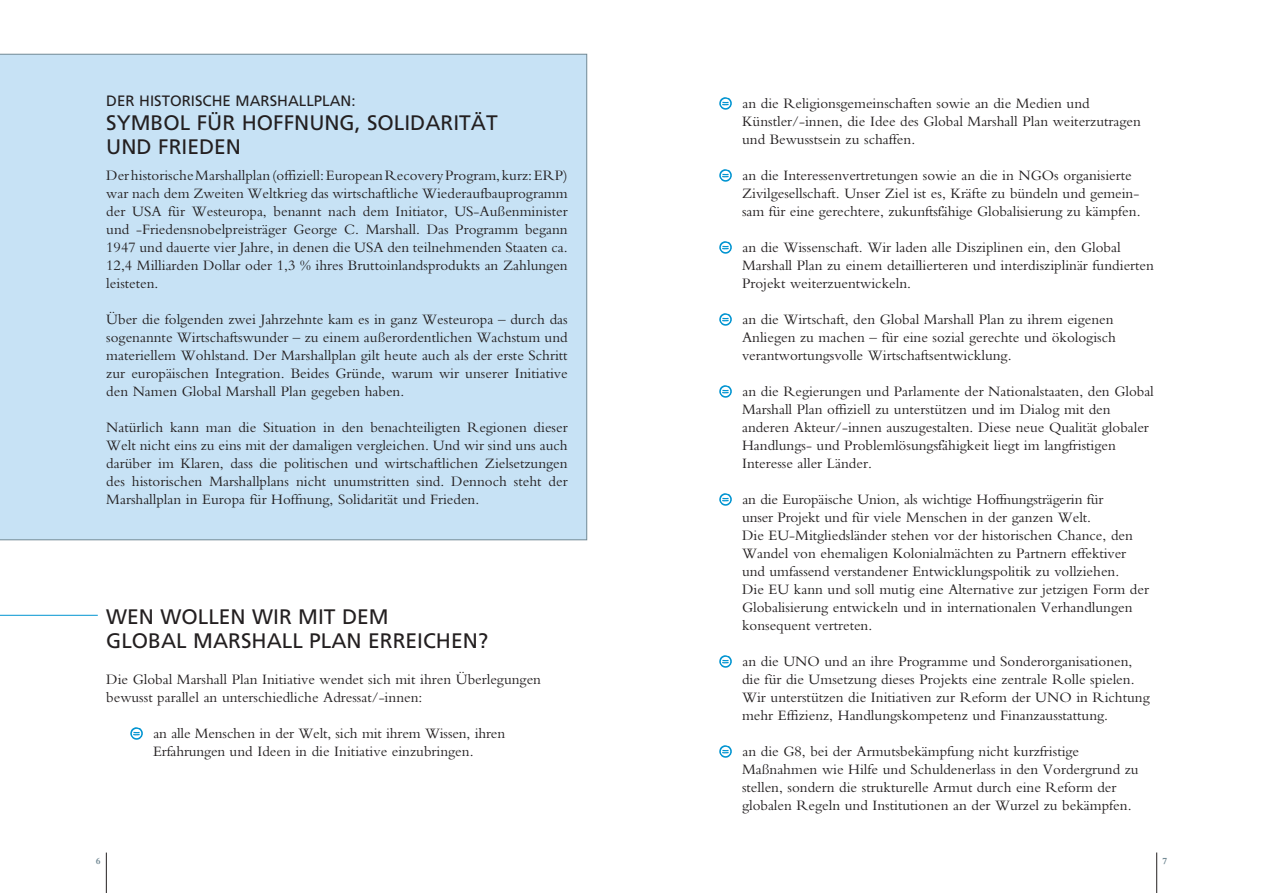
<style>
.page{position:relative;width:1263px;height:893px;background:#fff}
.page>*{position:absolute;margin:0;border:0;box-sizing:border-box;transform-origin:0 0}
.t1{font:21px/24px "Frutiger";color:#231f20}
.t2{font:15px/18px "Bembo";color:#231f20}
.t3{font:15px "Frutiger";color:#231f20}
.t4{font:700 9.75px "Bembo";color:#738a95}
</style>
<div class="page">
<div style="left:0;top:54px;width:587px;height:486px;background:#c7e2f5"></div>
<svg style="left:130px;top:727px;width:13px;height:13px"></svg>
<svg style="left:719px;top:97px;width:13px;height:13px"></svg>
<svg style="left:719px;top:169px;width:13px;height:13px"></svg>
<svg style="left:719px;top:241px;width:13px;height:13px"></svg>
<svg style="left:719px;top:313px;width:13px;height:13px"></svg>
<svg style="left:719px;top:385px;width:13px;height:13px"></svg>
<svg style="left:719px;top:493px;width:13px;height:13px"></svg>
<svg style="left:719px;top:655px;width:13px;height:13px"></svg>
<svg style="left:719px;top:745px;width:13px;height:13px"></svg>
<hr style="left:0;top:615px;width:98px;height:1px;background:#0094d1">
<hr style="left:106px;top:852px;width:1px;height:41px;background:#231f20">
<hr style="left:1156px;top:852px;width:1px;height:41px;background:#231f20">
<p class="t3" style="left:106px;top:95px;width:251px">DER HISTORISCHE MARSHALLPLAN:</p>
<h1 class="t1" style="left:106px;top:113px;width:393px">SYMBOL FÜR HOFFNUNG, SOLIDARITÄT<br>UND FRIEDEN</h1>
<p class="t2" style="left:106px;top:168px;width:463px;text-align:justify">Der historische Marshallplan (offiziell: European Recovery Program, kurz: ERP) war nach dem Zweiten Weltkrieg das wirtschaftliche Wiederaufbauprogramm der USA für Westeuropa, benannt nach dem Initiator, US-Außenminister und -Friedensnobelpreisträger George C. Marshall. Das Programm begann 1947 und dauerte vier Jahre, in denen die USA den teilnehmenden Staaten ca.<br>12,4 Milliarden Dollar oder 1,3 % ihres Bruttoinlandsprodukts an Zahlungen leisteten.</p>
<p class="t2" style="left:106px;top:312px;width:463px;text-align:justify">Über die folgenden zwei Jahrzehnte kam es in ganz Westeuropa – durch das sogenannte Wirtschaftswunder – zu einem außerordentlichen Wachstum und materiellem Wohlstand. Der Marshallplan gilt heute auch als der erste Schritt zur europäischen Integration. Beides Gründe, warum wir unserer Initiative den Namen Global Marshall Plan gegeben haben.</p>
<p class="t2" style="left:106px;top:420px;width:463px;text-align:justify">Natürlich kann man die Situation in den benachteiligten Regionen dieser Welt nicht eins zu eins mit der damaligen vergleichen. Und wir sind uns auch darüber im Klaren, dass die politischen und wirtschaftlichen Zielsetzungen des historischen Marshallplans nicht unumstritten sind. Dennoch steht der Marshallplan in Europa für Hoffnung, Solidarität und Frieden.</p>
<h1 class="t1" style="left:106px;top:606px;width:384px">WEN WOLLEN WIR MIT DEM<br>GLOBAL MARSHALL PLAN ERREICHEN?</h1>
<p class="t2" style="left:106px;top:672px;width:436px">Die Global Marshall Plan Initiative wendet sich mit ihren Überlegungen bewusst parallel an unterschiedliche Adressat/-innen:</p>
<p class="t2" style="left:153px;top:726px;width:354px">an alle Menschen in der Welt, sich mit ihrem Wissen, ihren<br>Erfahrungen und Ideen in die Initiative einzubringen.</p>
<p class="t2" style="left:742px;top:96px;width:400px">an die Religionsgemeinschaften sowie an die Medien und<br>Künstler/-innen, die Idee des Global Marshall Plan weiterzutragen und Bewusstsein zu schaffen.</p>
<p class="t2" style="left:742px;top:168px;width:400px">an die Interessenvertretungen sowie an die in NGOs organisierte<br>Zivilgesellschaft. Unser Ziel ist es, Kräfte zu bündeln und gemein&shy;sam für eine gerechtere, zukunftsfähige Globalisierung zu kämpfen.</p>
<p class="t2" style="left:742px;top:240px;width:413px">an die Wissenschaft. Wir laden alle Disziplinen ein, den Global<br>Marshall Plan zu einem detaillierteren und interdisziplinär fundierten<br>Projekt weiterzuentwickeln.</p>
<p class="t2" style="left:742px;top:312px;width:375px">an die Wirtschaft, den Global Marshall Plan zu ihrem eigenen<br>Anliegen zu machen – für eine sozial gerechte und ökologisch verantwortungsvolle Wirtschaftsentwicklung.</p>
<p class="t2" style="left:742px;top:384px;width:413px">an die Regierungen und Parlamente der Nationalstaaten, den Global Marshall Plan offiziell zu unterstützen und im Dialog mit den anderen Akteur/-innen auszugestalten. Diese neue Qualität globaler Handlungs- und Problemlösungsfähigkeit liegt im langfristigen Interesse aller Länder.</p>
<p class="t2" style="left:742px;top:492px;width:408px">an die Europäische Union, als wichtige Hoffnungsträgerin für<br>unser Projekt und für viele Menschen in der ganzen Welt.<br>Die EU-Mitgliedsländer stehen vor der historischen Chance, den Wandel von ehemaligen Kolonialmächten zu Partnern effektiver und umfassend verstandener Entwicklungspolitik zu vollziehen.<br>Die EU kann und soll mutig eine Alternative zur jetzigen Form der Globalisierung entwickeln und in internationalen Verhandlungen konsequent vertreten.</p>
<p class="t2" style="left:742px;top:654px;width:409px">an die UNO und an ihre Programme und Sonderorganisationen, die für die Umsetzung dieses Projekts eine zentrale Rolle spielen.<br>Wir unterstützen die Initiativen zur Reform der UNO in Richtung mehr Effizienz, Handlungskompetenz und Finanzausstattung.</p>
<p class="t2" style="left:742px;top:744px;width:398px">an die G8, bei der Armutsbekämpfung nicht kurzfristige Maßnahmen wie Hilfe und Schuldenerlass in den Vordergrund zu stellen, sondern die strukturelle Armut durch eine Reform der globalen Regeln und Institutionen an der Wurzel zu bekämpfen.</p>
<p class="t4" style="left:96px;top:857px;width:6px">6</p>
<p class="t4" style="left:1162px;top:857px;width:6px">7</p>
</div>
